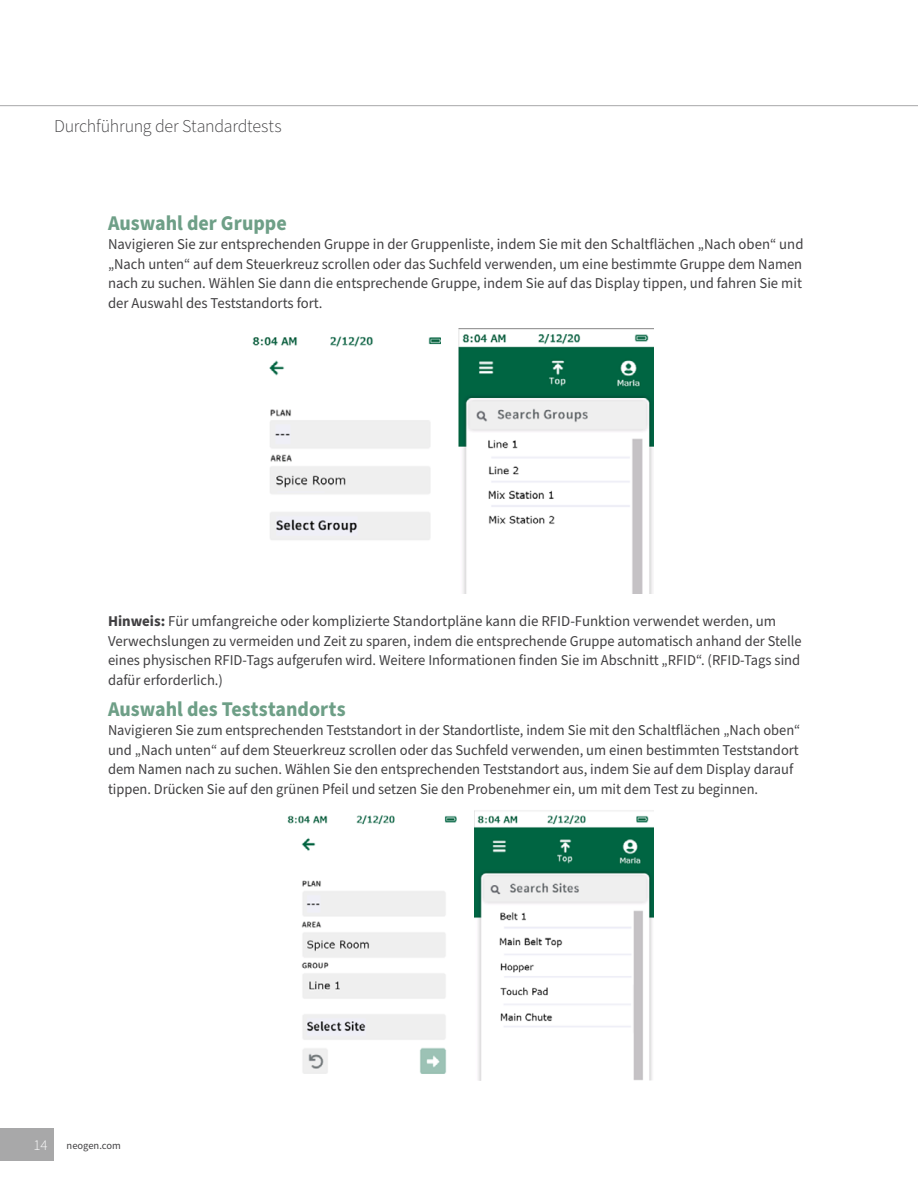
<style>
.page{position:relative;width:918px;height:1188px;background:#fff}
.page>*{position:absolute;margin:0;border:0;box-sizing:border-box;transform-origin:0 0}
.t1{font:700 21px "Source Sans Pro";color:#6e9f87;scale:.95 1}
.t2{font:300 18px "Source Sans Pro";letter-spacing:-.015em;color:#414042}
.t3{font:15px/19.5px "Source Sans Pro";color:#414042;text-align:justify}
.t4{font:15px/19.5px "Source Sans Pro";color:#414042;scale:.96 1}
.t5{font:300 15px "Source Sans Pro";color:#fff}
.t6{font:10.5px "Source Sans Pro";color:#414042}
.s1{font-weight:700}
</style>
<div class="page">
<div style="left:0;top:1128px;width:54px;height:33px;background:#a8a8a9"></div>
<hr style="left:0;top:105px;width:918px;height:1px;background:#a8a8a9">
<img style="left:288px;top:815px;width:169px;height:259px">
<img style="left:474px;top:810px;width:179px;height:271px">
<img style="left:252px;top:336px;width:189px;height:204px">
<img style="left:459px;top:329px;width:194px;height:265px">
<p class="t2" style="left:54px;top:114px;width:229px">Durchführung der Standardtests</p>
<h1 class="t1" style="left:108px;top:208px;width:190px">Auswahl der Gruppe</h1>
<p class="t3" style="left:108px;top:235px;width:697px">Navigieren Sie zur entsprechenden Gruppe in der Gruppenliste, indem Sie mit den Schaltflächen „Nach oben“ und „Nach unten“ auf dem Steuerkreuz scrollen oder das Suchfeld verwenden, um eine bestimmte Gruppe dem Namen nach zu suchen. Wählen Sie dann die entsprechende Gruppe, indem Sie auf das Display tippen, und fahren Sie mit der Auswahl des Teststandorts fort.</p>
<p class="t3" style="left:108px;top:612px;width:695px;text-align:left"><span class="s1">Hinweis:</span> Für umfangreiche oder komplizierte Standortpläne kann die RFID-Funktion verwendet werden, um Verwechslungen zu vermeiden und Zeit zu sparen, indem die entsprechende Gruppe automatisch anhand der Stelle eines physischen RFID-Tags aufgerufen wird. Weitere Informationen finden Sie im Abschnitt „RFID“. (RFID-Tags sind dafür erforderlich.)</p>
<h1 class="t1" style="left:108px;top:694px;width:252px">Auswahl des Teststandorts</h1>
<p class="t4" style="left:108px;top:721px;width:723px">Navigieren Sie zum entsprechenden Teststandort in der Standortliste, indem Sie mit den Schaltflächen „Nach oben“ und „Nach unten“ auf dem Steuerkreuz scrollen oder das Suchfeld verwenden, um einen bestimmten Teststandort dem Namen nach zu suchen. Wählen Sie den entsprechenden Teststandort aus, indem Sie auf dem Display darauf tippen. Drücken Sie auf den grünen Pfeil und setzen Sie den Probenehmer ein, um mit dem Test zu beginnen.</p>
<p class="t5" style="left:33px;top:1135px;width:16px">14</p>
<p class="t6" style="left:67px;top:1138px;width:56px">neogen.com</p>
</div>
